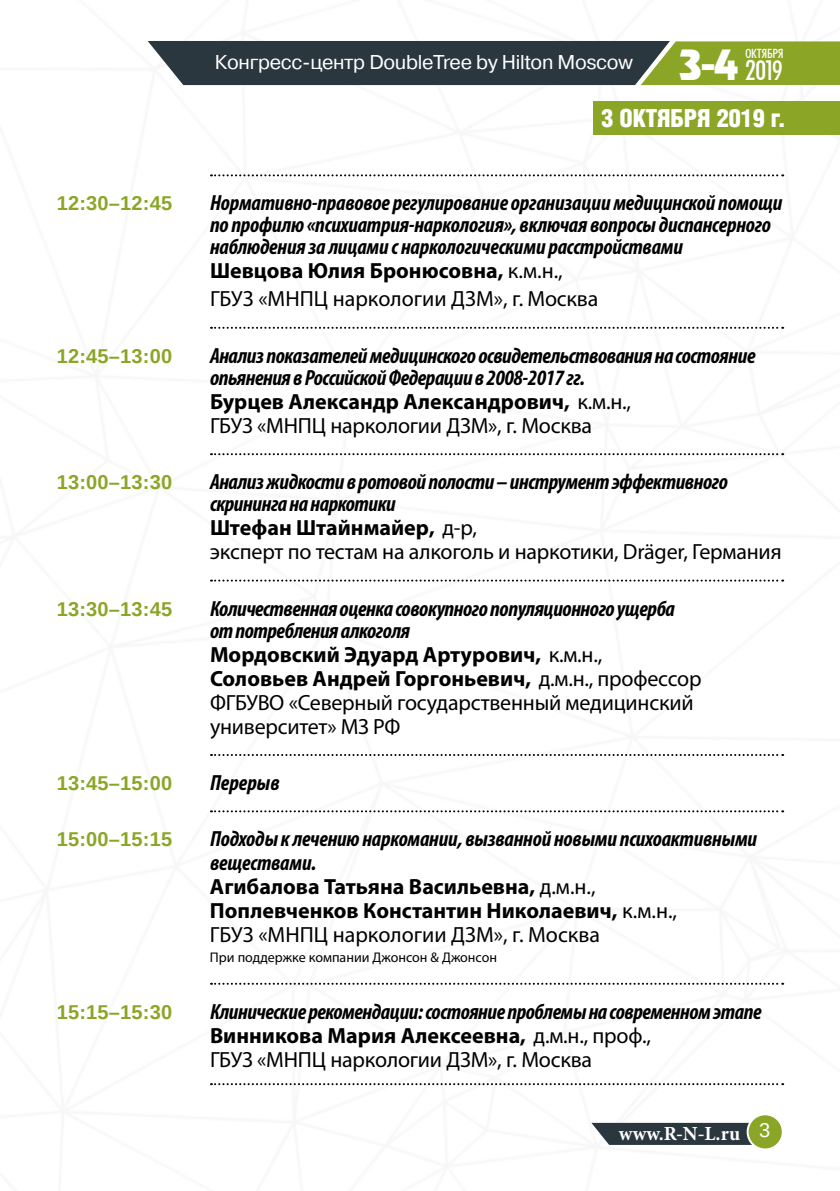
<style>
.page{position:relative;width:840px;height:1191px;background:#fff}
.page>*{position:absolute;margin:0;border:0;box-sizing:border-box;transform-origin:0 0}
.t1{font:500 37.6px "AG Revue Cyr";color:#fff}
.t2{font:30px "Futura Condensed Plain";color:#fff}
.t3{font:300 condensed 24px "AG Letterica";color:#fff}
.t4{font:italic 700 condensed 22px/24px "Myriad Pro";letter-spacing:-.02em;color:#000}
.t5{font:22px/24px "Myriad Pro";letter-spacing:-.01em;color:#000}
.t6{font:italic 700 condensed 22px "Myriad Pro";color:#000}
.t7{font:700 20px "Liberation Sans";letter-spacing:.01em;color:#8ba626}
.t8{font:20px "Pragmatica C";letter-spacing:-.015em;color:#fff}
.t9{font:700 20px "Minion Pro";color:#fff}
.t10{font:14px "Myriad Pro";color:#000}
.t11{font:14px "Futura Condensed Plain";letter-spacing:.005em;color:#fff}
.s1{font-weight:700}
.s2{font-style:normal;font-stretch:normal}
.s3{font-weight:400;font-style:normal;font-stretch:normal}
.s4{font-family:"Liberation Sans";font-weight:400}
</style>
<div class="page">
<svg style="left:148px;top:41px;width:691px;height:44px;background:#4a5a3e"></svg>
<svg style="left:591px;top:1122px;width:160px;height:22px;background:#3e4950"></svg>
<div style="left:747px;top:1114px;width:35px;height:35px;background:#8ba626;border-radius:50%"></div>
<div style="left:746px;top:1113px;width:37px;height:37px;border:2px solid #fff;border-radius:50%"></div>
<div style="left:592px;top:101px;width:247px;height:33px;background:#8ba626"></div>
<svg style="left:211px;top:174px;width:571px;height:2px"></svg>
<svg style="left:211px;top:327px;width:571px;height:2px"></svg>
<svg style="left:211px;top:453px;width:571px;height:2px"></svg>
<svg style="left:211px;top:579px;width:571px;height:2px"></svg>
<svg style="left:211px;top:754px;width:571px;height:2px"></svg>
<svg style="left:211px;top:810px;width:571px;height:2px"></svg>
<svg style="left:211px;top:982px;width:571px;height:2px"></svg>
<svg style="left:211px;top:1083px;width:571px;height:2px"></svg>
<p class="t8" style="left:215px;top:51px;width:419px">Конгресс-центр DoubleTree by Hilton Moscow</p>
<h1 class="t1" style="left:679px;top:43px;width:60px">3-4</h1>
<p class="t11" style="left:745px;top:46px;width:40px">ОКТЯБРЯ</p>
<h2 class="t2" style="left:745px;top:53px;width:38px">2019</h2>
<p class="t3" style="left:601px;top:103px;width:186px">3 ОКТЯБРЯ 2019 г.</p>
<p class="t7" style="left:57px;top:190px;width:117px">12:30–12:45</p>
<p class="t4" style="left:210px;top:192px;width:573px;line-height:22px">Нормативно-правовое регулирование организации медицинской помощи по профилю «психиатрия-наркология», включая вопросы диспансерного наблюдения за лицами с наркологическими расстройствами</p>
<p class="t5" style="left:210px;top:257px;width:389px;line-height:28px"><span class="s1">Шевцова Юлия Бронюсовна,</span> к.м.н.,<br>ГБУЗ «МНПЦ наркологии ДЗМ», г. Москва</p>
<p class="t7" style="left:57px;top:342px;width:117px">12:45–13:00</p>
<p class="t4" style="left:210px;top:344px;width:546px;line-height:22px">Анализ показателей медицинского освидетельствования на состояние опьянения в Российской Федерации в 2008-2017 гг.</p>
<p class="t5" style="left:210px;top:389px;width:422px"><span class="s1">Бурцев Александр Александрович,</span> к.м.н.,<br>ГБУЗ «МНПЦ наркологии ДЗМ», г. Москва</p>
<p class="t7" style="left:57px;top:468px;width:117px">13:00–13:30</p>
<p class="t4" style="left:210px;top:470px;width:519px;line-height:22px">Анализ жидкости в ротовой полости – инструмент эффективного скрининга на наркотики</p>
<p class="t5" style="left:210px;top:515px;width:572px"><span class="s1">Штефан Штайнмайер,</span> д-р,<br>эксперт по тестам на алкоголь и наркотики, Dräger, Германия</p>
<p class="t7" style="left:57px;top:595px;width:117px">13:30–13:45</p>
<p class="t4" style="left:210px;top:597px;width:466px;line-height:22px">Количественная оценка совокупного популяционного ущерба от потребления алкоголя</p>
<p class="t5" style="left:210px;top:642px;width:493px"><span class="s1">Мордовский Эдуард Артурович,</span> к.м.н., <span class="s1">Соловьев Андрей Горгоньевич,</span> д.м.н., профессор ФГБУВО «Северный государственный медицинский университет» МЗ РФ</p>
<p class="t7" style="left:57px;top:769px;width:117px">13:45–15:00</p>
<p class="t6" style="left:210px;top:769px;width:71px">Перерыв</p>
<p class="t7" style="left:57px;top:825px;width:117px">15:00–15:15</p>
<p class="t4" style="left:210px;top:826px;width:548px">Подходы к лечению наркомании, вызванной новыми психоактивными веществами.<br><span class="s2">Агибалова Татьяна Васильевна,</span> <span class="s3">д.м.н.,<br></span><span class="s2">Поплевченков Константин Николаевич,</span> <span class="s3">к.м.н.,<br>ГБУЗ «МНПЦ наркологии ДЗМ», г. Москва</span></p>
<p class="t10" style="left:210px;top:949px;width:288px">При поддержке компании Джонсон &amp; Джонсон</p>
<p class="t7" style="left:57px;top:998px;width:117px">15:15–15:30</p>
<p class="t4" style="left:210px;top:999px;width:552px">Клинические рекомендации: состояние проблемы на современном этапе<br><span class="s2">Винникова Мария Алексеевна,</span> <span class="s3">д.м.н., проф.,<br>ГБУЗ «МНПЦ наркологии ДЗМ», г. Москва</span></p>
<p class="t9" style="left:618px;top:1119px;width:153px">www.R-N-L.ru <span class="s4">3</span></p>
</div>
